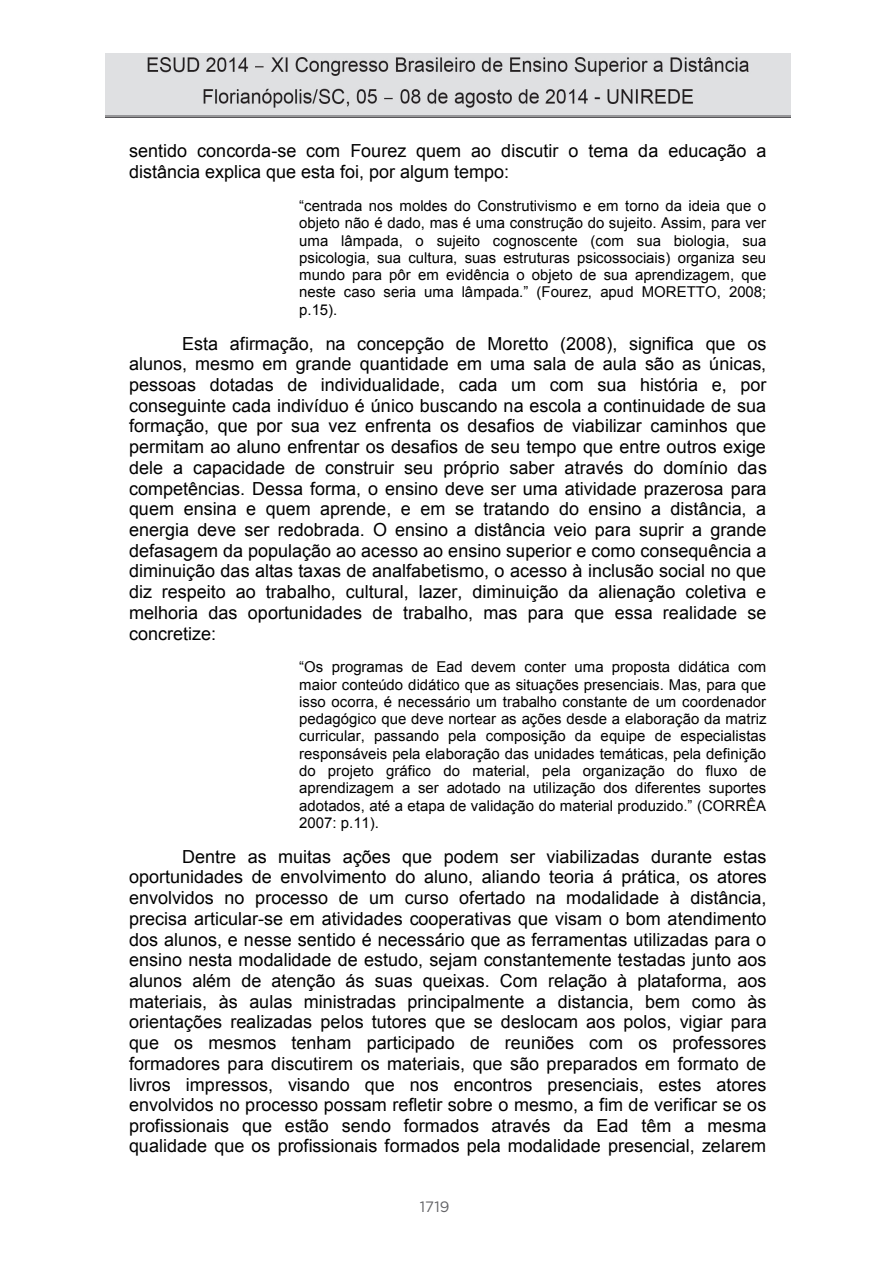
<style>
.page{position:relative;width:893px;height:1263px;background:#fff}
.page>*{position:absolute;margin:0;border:0;box-sizing:border-box;transform-origin:0 0}
.t1{font:18px/20.7px "Arial";color:#000;text-align:justify}
.t2{font:15px/17.2px "Arial";color:#000;text-align:justify}
.t3{font:15px "Gotham";color:#636366}
.s1{font-style:inherit}
</style>
<div class="page">
<img style="left:106px;top:54px;width:684px;height:63px">
<p class="t1" style="left:129px;top:141px;width:639px">sentido concorda-se com Fourez quem ao discutir o tema da educação a distância explica que esta foi, por algum tempo:</p>
<p class="t2" style="left:299px;top:197px;width:469px"><span class="s1">“</span>centrada nos moldes do Construtivismo e em torno da ideia que o objeto não é dado, mas é uma construção do sujeito. Assim, para ver uma lâmpada, o sujeito cognoscente (com sua biologia, sua psicologia, sua cultura, suas estruturas psicossociais) organiza seu mundo para pôr em evidência o objeto de sua aprendizagem, que neste caso seria u<span class="s1">ma lâmpada.” (Fourez, apud MORETTO, 2008; </span>p.15).</p>
<p class="t1" style="left:129px;top:333px;width:640px;text-indent:53px">Esta afirmação, na concepção de Moretto (2008), significa que os alunos, mesmo em grande quantidade em uma sala de aula são as únicas, pessoas dotadas de individualidade, cada um com sua história e, por conseguinte cada indivíduo é único buscando na escola a continuidade de sua formação, que por sua vez enfrenta os desafios de viabilizar caminhos que permitam ao aluno enfrentar os desafios de seu tempo que entre outros exige dele a capacidade de construir seu próprio saber através do domínio das competências. Dessa forma, o ensino deve ser uma atividade prazerosa para quem ensina e quem aprende, e em se tratando do ensino a distância, a energia deve ser redobrada. O ensino a distância veio para suprir a grande defasagem da população ao acesso ao ensino superior e como consequência a diminuição das altas taxas de analfabetismo, o acesso à inclusão social no que diz respeito ao trabalho, cultural, lazer, diminuição da alienação coletiva e melhoria das oportunidades de trabalho, mas para que essa realidade se concretize:</p>
<p class="t2" style="left:299px;top:659px;width:469px"><span class="s1">“</span>Os programas de Ead devem conter uma proposta didática com maior conteúdo didático que as situações presenciais. Mas, para que isso ocorra, é necessário um trabalho constante de um coordenador pedagógico que deve nortear as ações desde a elaboração da matriz curricular, passando pela composição da equipe de especialistas responsáveis pela elaboração das unidades temáticas, pela definição do projeto gráfico do material, pela organização do fluxo de aprendizagem a ser adotado na utilização dos diferentes suportes <span class="s1">adotados, até a etapa de validação do material produzido.” (CORRÊA </span>2007: p.11).</p>
<p class="t1" style="left:129px;top:846px;width:639px;text-indent:53px">Dentre as muitas ações que podem ser viabilizadas durante estas oportunidades de envolvimento do aluno, aliando teoria á prática, os atores envolvidos no processo de um curso ofertado na modalidade à distância, precisa articular-se em atividades cooperativas que visam o bom atendimento dos alunos, e nesse sentido é necessário que as ferramentas utilizadas para o ensino nesta modalidade de estudo, sejam constantemente testadas junto aos alunos além de atenção ás suas queixas. Com relação à plataforma, aos materiais, às aulas ministradas principalmente a distancia, bem como às orientações realizadas pelos tutores que se deslocam aos polos, vigiar para que os mesmos tenham participado de reuniões com os professores formadores para discutirem os materiais, que são preparados em formato de livros impressos, visando que nos encontros presenciais, estes atores envolvidos no processo possam refletir sobre o mesmo, a fim de verificar se os profissionais que estão sendo formados através da Ead têm a mesma qualidade que os profissionais formados pela modalidade presencial, zelarem</p>
<p class="t3" style="left:420px;top:1197px;width:31px">1719</p>
</div>
